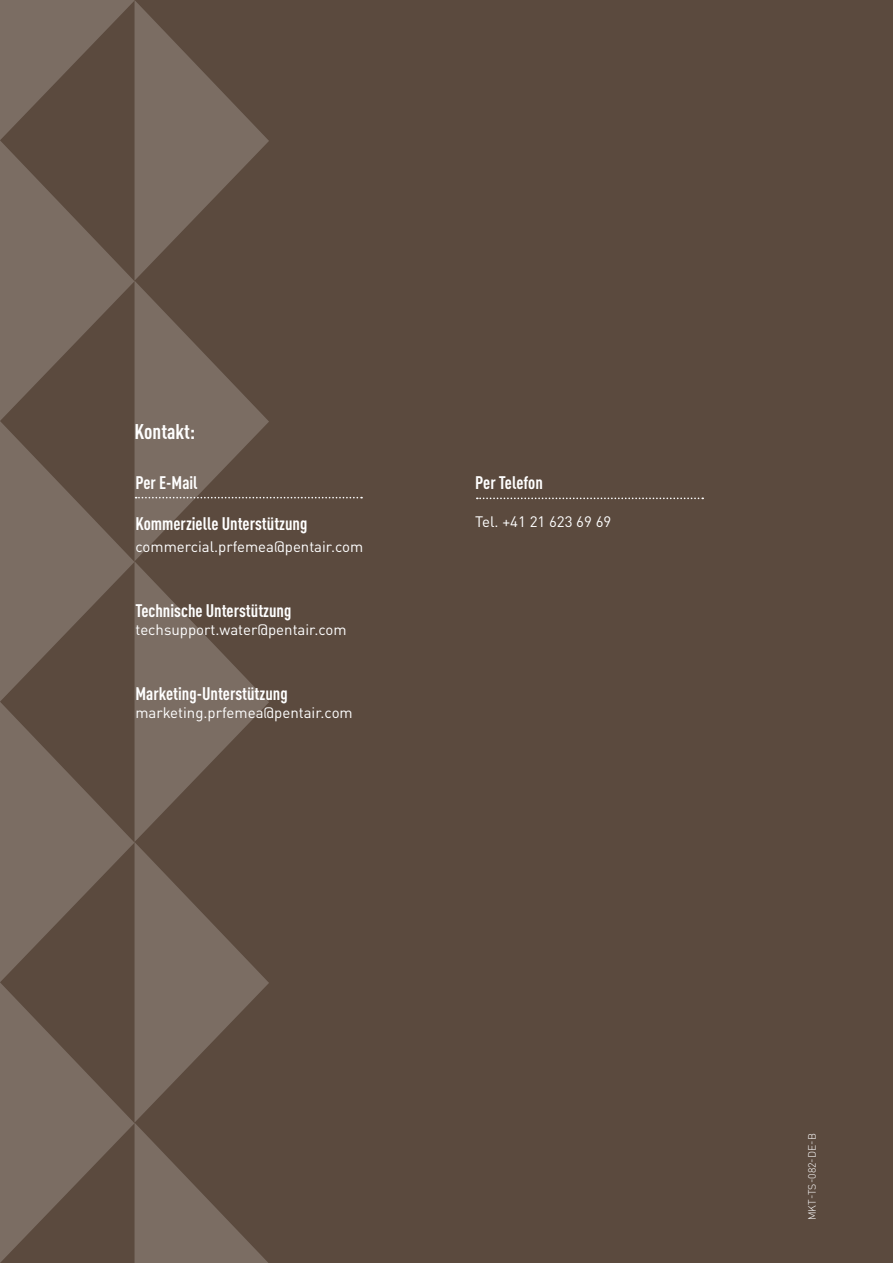
<style>
.page{position:relative;width:893px;height:1263px;background:#fff}
.page>*{position:absolute;margin:0;border:0;box-sizing:border-box;transform-origin:0 0}
.t1{font:700 condensed 21px "DIN Pro";color:#fff}
.t2{font:700 condensed 18px "DIN Pro";color:#fff}
.t3{font:15px "DIN Pro";color:#fff}
.t4{font:300 10.5px "DIN Pro";letter-spacing:.005em;color:#fff}
</style>
<div class="page">
<div style="left:362px;top:0;width:531px;height:1263px;background:#5b4a3e"></div>
<svg style="left:0;top:0;width:362px;height:1263px;background:#66574b"></svg>
<svg style="left:477px;top:497px;width:226px;height:2px"></svg>
<h1 class="t1" style="left:135px;top:416px;width:62px">Kontakt:</h1>
<p class="t2" style="left:135px;top:469px;width:64px">Per E-Mail</p>
<p class="t2" style="left:135px;top:510px;width:174px">Kommerzielle Unterstützung</p>
<p class="t3" style="left:135px;top:535px;width:229px">commercial.prfemea@pentair.com</p>
<p class="t2" style="left:135px;top:597px;width:158px">Technische Unterstützung</p>
<p class="t3" style="left:135px;top:617px;width:213px">techsupport.water@pentair.com</p>
<p class="t2" style="left:135px;top:680px;width:154px">Marketing-Unterstützung</p>
<p class="t3" style="left:135px;top:700px;width:219px">marketing.prfemea@pentair.com</p>
<p class="t2" style="left:475px;top:469px;width:69px">Per Telefon</p>
<p class="t3" style="left:475px;top:510px;width:138px">Tel. +41 21 623 69 69</p>
<p class="t4" style="left:804px;top:1220px;width:89px;rotate:-90deg">MKT-TS-082-DE-B</p>
</div>
